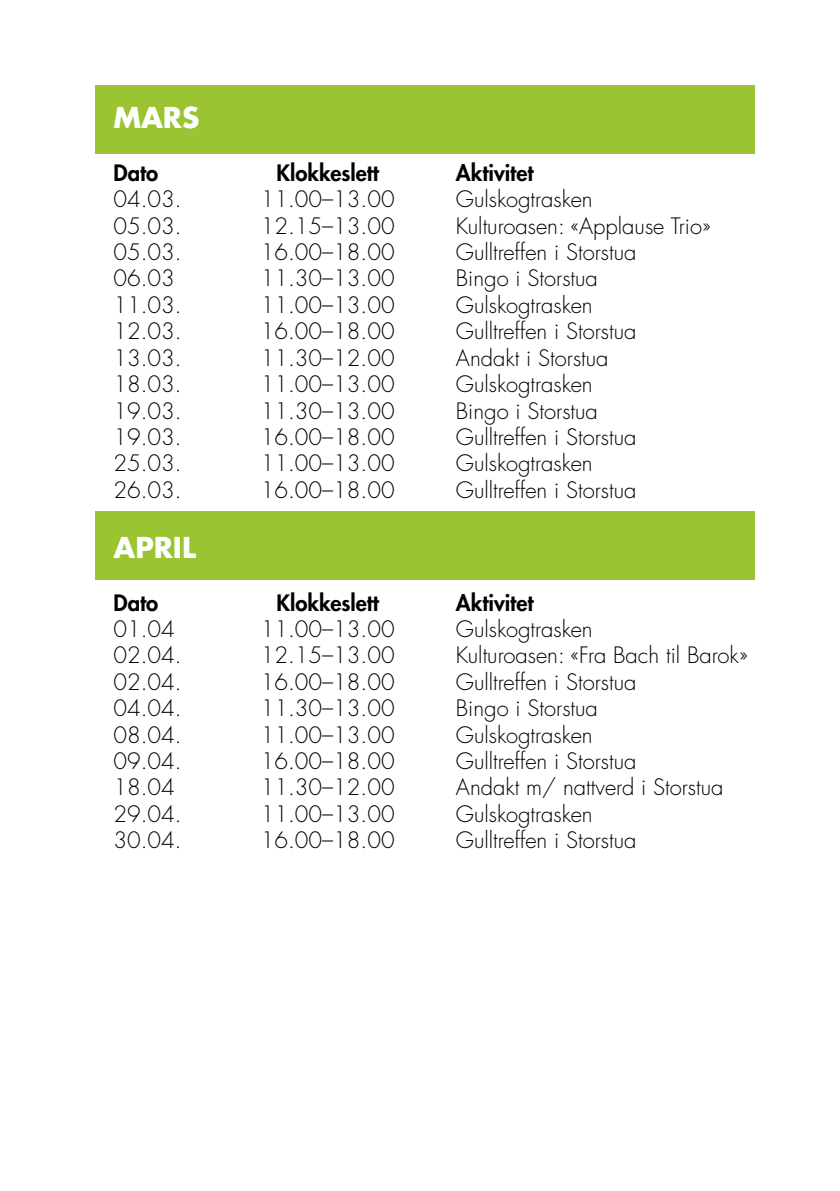
<style>
.page{position:relative;width:840px;height:1191px;background:#fff}
.page>*{position:absolute;margin:0;border:0;box-sizing:border-box;transform-origin:0 0}
.t1{font:700 28px "Futura LT Pro";color:#fff}
.t2{font:300 22px "Futura LT Pro";color:#000}
.t3{font:800 22px "Futura LT Pro";color:#000}
</style>
<div class="page">
<div style="left:95px;top:85px;width:659px;height:68px;background:#9ac431"></div>
<div style="left:95px;top:512px;width:659px;height:68px;background:#9ac431"></div>
<p class="t1" style="left:113px;top:96px;width:87px">MARS</p>
<p class="t3" style="left:113px;top:156px;width:46px">Dato</p>
<p class="t3" style="left:276px;top:156px;width:104px">Klokkeslett</p>
<p class="t3" style="left:455px;top:156px;width:79px">Aktivitet</p>
<p class="t2" style="left:113px;top:185px;width:70px">04.03.</p>
<p class="t2" style="left:260px;top:185px;width:135px">11.00–13.00</p>
<p class="t2" style="left:455px;top:185px;width:138px">Gulskogtrasken</p>
<p class="t2" style="left:113px;top:211px;width:70px">05.03.</p>
<p class="t2" style="left:260px;top:211px;width:135px">12.15–13.00</p>
<p class="t2" style="left:455px;top:211px;width:256px">Kulturoasen: «Applause Trio»</p>
<p class="t2" style="left:113px;top:238px;width:70px">05.03.</p>
<p class="t2" style="left:260px;top:238px;width:135px">16.00–18.00</p>
<p class="t2" style="left:455px;top:238px;width:182px">Gulltreffen i Storstua</p>
<p class="t2" style="left:113px;top:264px;width:63px">06.03</p>
<p class="t2" style="left:260px;top:264px;width:135px">11.30–13.00</p>
<p class="t2" style="left:455px;top:264px;width:143px">Bingo i Storstua</p>
<p class="t2" style="left:113px;top:290px;width:70px">11.03.</p>
<p class="t2" style="left:260px;top:290px;width:135px">11.00–13.00</p>
<p class="t2" style="left:455px;top:290px;width:138px">Gulskogtrasken</p>
<p class="t2" style="left:113px;top:317px;width:70px">12.03.</p>
<p class="t2" style="left:260px;top:317px;width:135px">16.00–18.00</p>
<p class="t2" style="left:455px;top:317px;width:182px">Gulltreffen i Storstua</p>
<p class="t2" style="left:113px;top:343px;width:70px">13.03.</p>
<p class="t2" style="left:260px;top:343px;width:135px">11.30–12.00</p>
<p class="t2" style="left:455px;top:343px;width:154px">Andakt i Storstua</p>
<p class="t2" style="left:113px;top:370px;width:70px">18.03.</p>
<p class="t2" style="left:260px;top:370px;width:135px">11.00–13.00</p>
<p class="t2" style="left:455px;top:370px;width:138px">Gulskogtrasken</p>
<p class="t2" style="left:113px;top:396px;width:70px">19.03.</p>
<p class="t2" style="left:260px;top:396px;width:135px">11.30–13.00</p>
<p class="t2" style="left:455px;top:396px;width:143px">Bingo i Storstua</p>
<p class="t2" style="left:113px;top:422px;width:70px">19.03.</p>
<p class="t2" style="left:260px;top:422px;width:135px">16.00–18.00</p>
<p class="t2" style="left:455px;top:422px;width:182px">Gulltreffen i Storstua</p>
<p class="t2" style="left:113px;top:449px;width:70px">25.03.</p>
<p class="t2" style="left:260px;top:449px;width:135px">11.00–13.00</p>
<p class="t2" style="left:455px;top:449px;width:138px">Gulskogtrasken</p>
<p class="t2" style="left:113px;top:475px;width:70px">26.03.</p>
<p class="t2" style="left:260px;top:475px;width:135px">16.00–18.00</p>
<p class="t2" style="left:455px;top:475px;width:182px">Gulltreffen i Storstua</p>
<p class="t1" style="left:113px;top:525px;width:84px">APRIL</p>
<p class="t3" style="left:113px;top:586px;width:46px">Dato</p>
<p class="t3" style="left:276px;top:586px;width:104px">Klokkeslett</p>
<p class="t3" style="left:455px;top:586px;width:79px">Aktivitet</p>
<p class="t2" style="left:113px;top:614px;width:63px">01.04</p>
<p class="t2" style="left:260px;top:614px;width:135px">11.00–13.00</p>
<p class="t2" style="left:455px;top:614px;width:138px">Gulskogtrasken</p>
<p class="t2" style="left:113px;top:641px;width:70px">02.04.</p>
<p class="t2" style="left:260px;top:641px;width:135px">12.15–13.00</p>
<p class="t2" style="left:455px;top:641px;width:293px">Kulturoasen: «Fra Bach til Barok»</p>
<p class="t2" style="left:113px;top:667px;width:70px">02.04.</p>
<p class="t2" style="left:260px;top:667px;width:135px">16.00–18.00</p>
<p class="t2" style="left:455px;top:667px;width:182px">Gulltreffen i Storstua</p>
<p class="t2" style="left:113px;top:694px;width:70px">04.04.</p>
<p class="t2" style="left:260px;top:694px;width:135px">11.30–13.00</p>
<p class="t2" style="left:455px;top:694px;width:143px">Bingo i Storstua</p>
<p class="t2" style="left:113px;top:720px;width:70px">08.04.</p>
<p class="t2" style="left:260px;top:720px;width:135px">11.00–13.00</p>
<p class="t2" style="left:455px;top:720px;width:138px">Gulskogtrasken</p>
<p class="t2" style="left:113px;top:746px;width:70px">09.04.</p>
<p class="t2" style="left:260px;top:746px;width:135px">16.00–18.00</p>
<p class="t2" style="left:455px;top:746px;width:182px">Gulltreffen i Storstua</p>
<p class="t2" style="left:113px;top:773px;width:63px">18.04</p>
<p class="t2" style="left:260px;top:773px;width:135px">11.30–12.00</p>
<p class="t2" style="left:455px;top:773px;width:269px">Andakt m/ nattverd i Storstua</p>
<p class="t2" style="left:113px;top:799px;width:70px">29.04.</p>
<p class="t2" style="left:260px;top:799px;width:135px">11.00–13.00</p>
<p class="t2" style="left:455px;top:799px;width:138px">Gulskogtrasken</p>
<p class="t2" style="left:113px;top:826px;width:70px">30.04.</p>
<p class="t2" style="left:260px;top:826px;width:135px">16.00–18.00</p>
<p class="t2" style="left:455px;top:826px;width:182px">Gulltreffen i Storstua</p>
</div>
